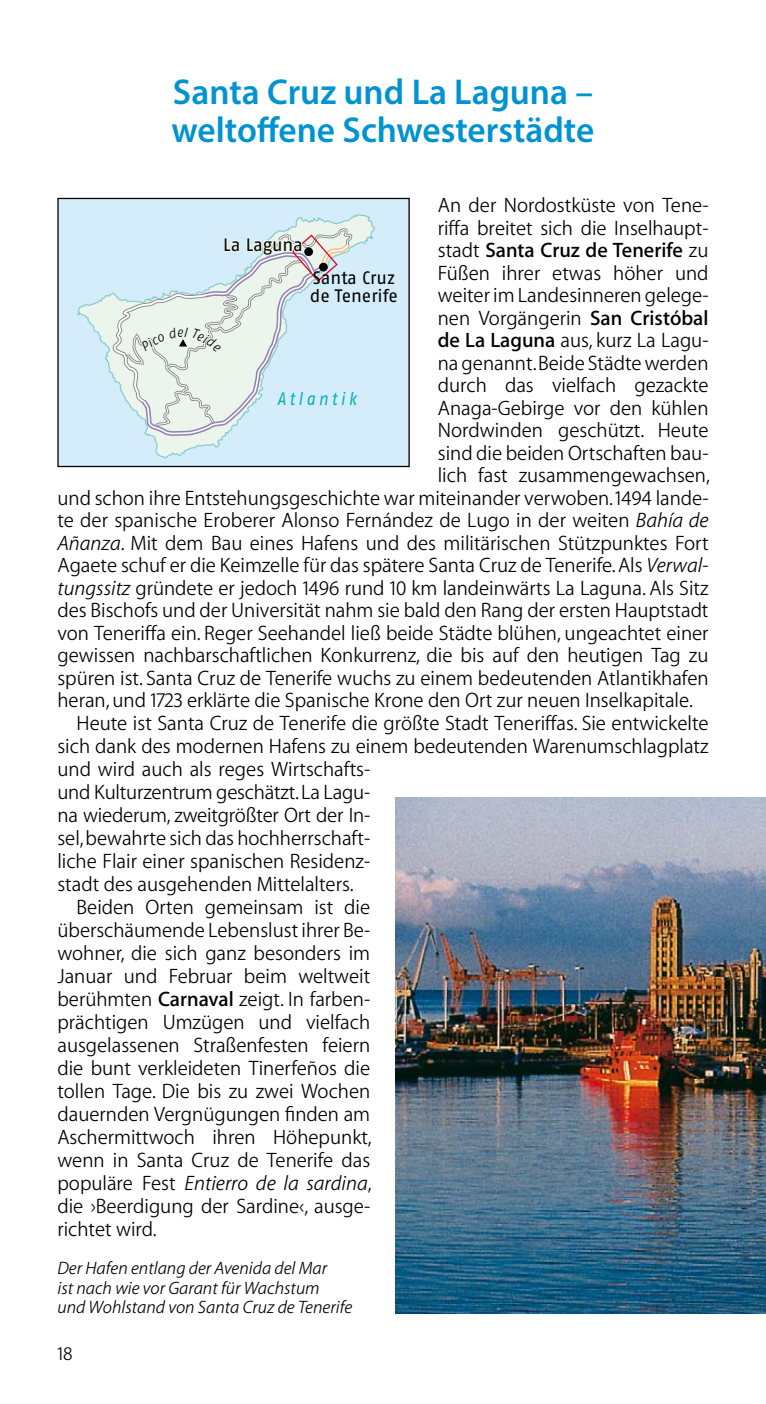
<style>
.page{position:relative;width:766px;height:1404px;background:#fff}
.page>*{position:absolute;margin:0;border:0;box-sizing:border-box;transform-origin:0 0}
.t1{font:600 36px/38.7px "Myriad Pro";color:#0093d1}
.t2{font:300 20.93px "ADAC Myriad OT";color:#000}
.t3{font:italic 300 20.93px "ADAC Myriad OT";color:#000}
.t4{font:700 20.93px "ADAC Myriad OT";color:#000}
.t5{font:300 19.35px "ADAC Myriad OT";color:#000}
.t6{font:italic 300 18px/19.3px "ADAC Myriad OT";color:#000}
.t7{font:18px/18px "Fago Pro K";letter-spacing:-.005em;color:#000}
.t8{font:italic 18px "Fago Pro K";letter-spacing:.215em;color:#00b1b7;scale:.88 1}
.s1{font-weight:300}
.s2{font-weight:700}
.s3{font-style:italic}
.s4{font-style:normal}
</style>
<div class="page">
<div style="left:58px;top:198px;width:351px;height:268px;background:#d5edfa"></div>
<div style="left:57px;top:198px;width:352px;height:269px;border:1px solid #000"></div>
<img style="left:395px;top:797px;width:370px;height:516px">
<svg style="left:77px;top:214px;width:298px;height:244px"></svg>
<p class="t1" style="left:171px;top:71px;width:424px">Santa Cruz und La Laguna – weltoffene Schwesterstädte</p>
<p class="t2" style="left:437px;top:193px;width:272px">An der Nordostküste von Tene-</p>
<p class="t2" style="left:437px;top:216px;width:272px">riffa breitet sich die Inselhaupt-</p>
<p class="t4" style="left:437px;top:238px;width:272px"><span class="s1">stadt</span> Santa Cruz de Tenerife <span class="s1">zu</span></p>
<p class="t2" style="left:437px;top:261px;width:272px">Füßen ihrer etwas höher und</p>
<p class="t2" style="left:437px;top:283px;width:272px">weiter im Landesinneren gelege-</p>
<p class="t2" style="left:437px;top:306px;width:272px">nen Vorgängerin <span class="s2">San Cristóbal</span></p>
<p class="t2" style="left:437px;top:328px;width:272px"><span class="s2">de La Laguna</span> aus, kurz La Lagu-</p>
<p class="t2" style="left:437px;top:351px;width:272px">na genannt. Beide Städte werden</p>
<p class="t2" style="left:437px;top:373px;width:272px">durch das vielfach gezackte</p>
<p class="t2" style="left:437px;top:396px;width:272px">Anaga-Gebirge vor den kühlen</p>
<p class="t2" style="left:437px;top:418px;width:272px">Nordwinden geschützt. Heute</p>
<p class="t2" style="left:437px;top:441px;width:272px">sind die beiden Ortschaften bau-</p>
<p class="t2" style="left:437px;top:463px;width:273px">lich fast zusammengewachsen,</p>
<p class="t2" style="left:57px;top:486px;width:652px">und schon ihre Entstehungsgeschichte war miteinander verwoben. 1494 lande-</p>
<p class="t2" style="left:57px;top:508px;width:652px">te der spanische Eroberer Alonso Fernández de Lugo in der weiten <span class="s3">Bahía de</span></p>
<p class="t2" style="left:57px;top:531px;width:652px"><span class="s3">Añanza</span>. Mit dem Bau eines Hafens und des militärischen Stützpunktes Fort</p>
<p class="t2" style="left:57px;top:553px;width:652px">Agaete schuf er die Keimzelle für das spätere Santa Cruz de Tenerife. Als <span class="s3">Verwal-</span></p>
<p class="t2" style="left:57px;top:576px;width:652px"><span class="s3">tungssitz</span> gründete er jedoch 1496 rund 10 km landeinwärts La Laguna. Als Sitz</p>
<p class="t2" style="left:57px;top:598px;width:652px">des Bischofs und der Universität nahm sie bald den Rang der ersten Hauptstadt</p>
<p class="t2" style="left:57px;top:621px;width:652px">von Teneriffa ein. Reger Seehandel ließ beide Städte blühen, ungeachtet einer</p>
<p class="t2" style="left:57px;top:643px;width:652px">gewissen nachbarschaftlichen Konkurrenz, die bis auf den heutigen Tag zu</p>
<p class="t2" style="left:57px;top:666px;width:652px">spüren ist. Santa Cruz de Tenerife wuchs zu einem bedeutenden Atlantikhafen</p>
<p class="t2" style="left:57px;top:688px;width:636px">heran, und 1723 erklärte die Spanische Krone den Ort zur neuen Inselkapitale.</p>
<p class="t2" style="left:77px;top:711px;width:633px">Heute ist Santa Cruz de Tenerife die größte Stadt Teneriffas. Sie entwickelte</p>
<p class="t2" style="left:57px;top:734px;width:652px">sich dank des modernen Hafens zu einem bedeutenden Warenumschlagplatz</p>
<p class="t2" style="left:57px;top:757px;width:313px">und wird auch als reges Wirtschafts-</p>
<p class="t2" style="left:57px;top:780px;width:314px">und Kulturzentrum geschätzt. La Lagu-</p>
<p class="t2" style="left:57px;top:803px;width:314px">na wiederum, zweitgrößter Ort der In-</p>
<p class="t2" style="left:57px;top:826px;width:314px">sel, bewahrte sich das hochherrschaft-</p>
<p class="t2" style="left:57px;top:849px;width:314px">liche Flair einer spanischen Residenz-</p>
<p class="t2" style="left:57px;top:872px;width:297px">stadt des ausgehenden Mittelalters.</p>
<p class="t2" style="left:77px;top:895px;width:295px">Beiden Orten gemeinsam ist die</p>
<p class="t2" style="left:57px;top:918px;width:314px">überschäumende Lebenslust ihrer Be-</p>
<p class="t2" style="left:57px;top:941px;width:314px">wohner, die sich ganz besonders im</p>
<p class="t2" style="left:57px;top:964px;width:314px">Januar und Februar beim weltweit</p>
<p class="t2" style="left:57px;top:987px;width:314px">berühmten <span class="s2">Carnaval</span> zeigt. In farben-</p>
<p class="t2" style="left:57px;top:1010px;width:314px">prächtigen Umzügen und vielfach</p>
<p class="t2" style="left:57px;top:1033px;width:314px">ausgelassenen Straßenfesten feiern</p>
<p class="t2" style="left:57px;top:1056px;width:314px">die bunt verkleideten Tinerfeños die</p>
<p class="t2" style="left:57px;top:1079px;width:314px">tollen Tage. Die bis zu zwei Wochen</p>
<p class="t2" style="left:57px;top:1102px;width:314px">dauernden Vergnügungen finden am</p>
<p class="t2" style="left:57px;top:1125px;width:316px">Aschermittwoch ihren Höhepunkt,</p>
<p class="t2" style="left:57px;top:1148px;width:314px">wenn in Santa Cruz de Tenerife das</p>
<p class="t3" style="left:57px;top:1170px;width:315px"><span class="s4">populäre Fest</span> Entierro de la sardina<span class="s4">,</span></p>
<p class="t2" style="left:57px;top:1193px;width:314px">die ›Beerdigung der Sardine‹, ausge-</p>
<p class="t2" style="left:57px;top:1216px;width:101px">richtet wird.</p>
<p class="t7" style="left:223px;top:235px;width:81px">La Laguna</p>
<p class="t7" style="left:309px;top:269px;width:90px">Santa Cruz de Tenerife</p>
<p class="t8" style="left:277px;top:388px;width:92px">Atlantik</p>
<p class="t6" style="left:57px;top:1258px;width:296px">Der Hafen entlang der Avenida del Mar<br>ist nach wie vor Garant für Wachstum<br>und Wohlstand von Santa Cruz de Tenerife</p>
<p class="t5" style="left:57px;top:1342px;width:17px">18</p>
</div>
